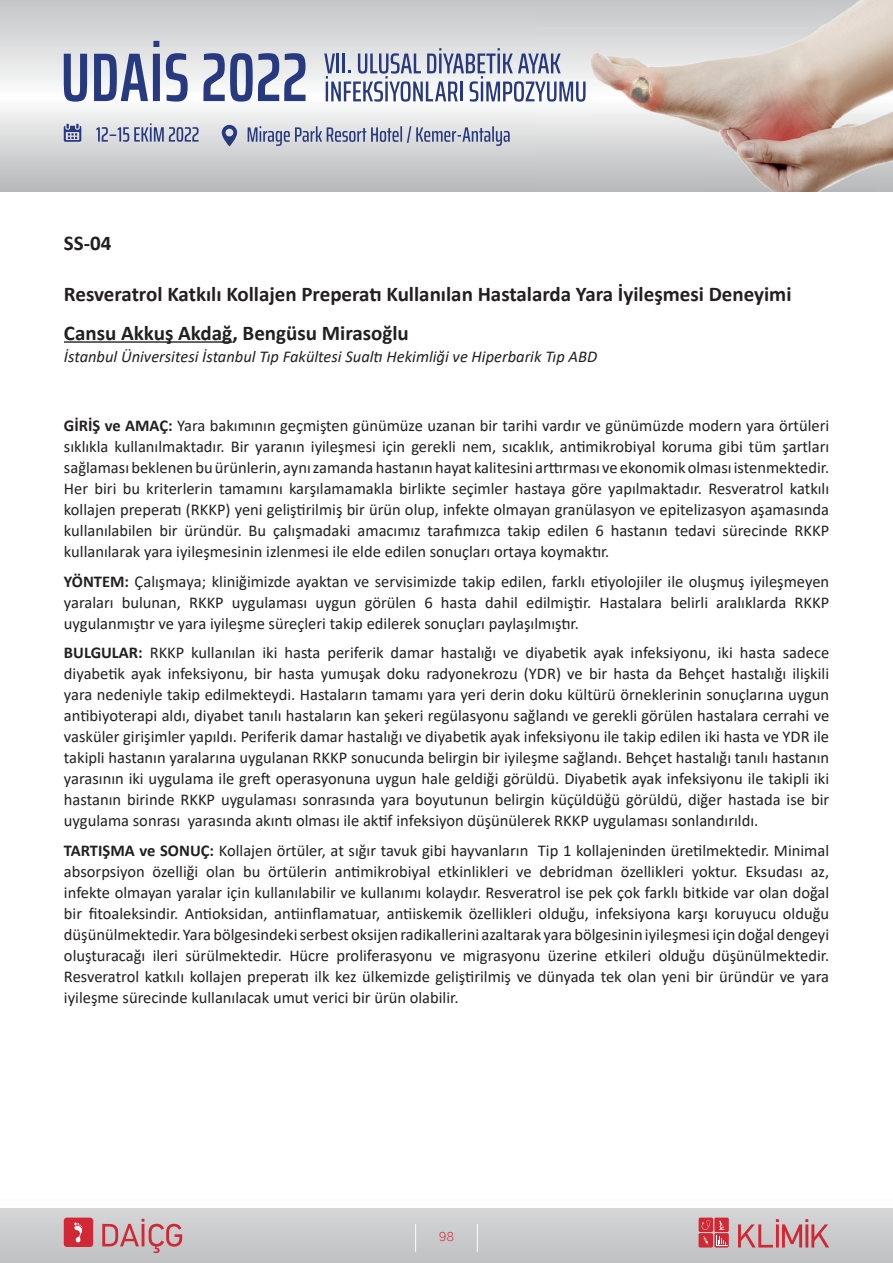
<style>
.page{position:relative;width:893px;height:1263px;background:#fff}
.page>*{position:absolute;margin:0;border:0;box-sizing:border-box;transform-origin:0 0}
.t1{font:700 21px/39px "Calibri";color:#231f20}
.t2{font:16.5px/21px "Calibri";color:#231f20;text-align:justify}
.t3{font:italic 16.5px "Calibri";color:#231f20}
.t4{font:100 13.5px "SF Compact Text";color:#d22637}
.s1{font-weight:700}
</style>
<div class="page">
<div style="left:64px;top:1217px;width:29px;height:30px;background:#d02935;border-radius:3px"></div>
<svg style="left:74px;top:1222px;width:9px;height:21px"></svg>
<svg style="left:102px;top:1219px;width:80px;height:34px;background:#cba2a6"></svg>
<svg style="left:738px;top:1219px;width:91px;height:28px;background:#cc9a9f"></svg>
<div style="left:699px;top:1233px;width:14px;height:14px;background:#d02935;border-radius:2px"></div>
<div style="left:699px;top:1217px;width:14px;height:15px;background:#d02935;border-radius:2px"></div>
<div style="left:714px;top:1217px;width:15px;height:15px;background:#d02935;border-radius:2px"></div>
<svg style="left:701px;top:1220px;width:9px;height:10px"></svg>
<svg style="left:703px;top:1236px;width:6px;height:9px"></svg>
<div style="left:714px;top:1233px;width:15px;height:14px;background:#d02935;border-radius:2px"></div>
<svg style="left:716px;top:1220px;width:11px;height:26px"></svg>
<svg style="left:880px;top:1208px;width:13px;height:12px"></svg>
<img style="left:537px;top:0;width:356px;height:191px">
<svg style="left:96px;top:123px;width:103px;height:19px;background:#adb2c6"></svg>
<svg style="left:64px;top:124px;width:17px;height:18px"></svg>
<svg style="left:248px;top:126px;width:262px;height:20px;background:#afb4c6"></svg>
<svg style="left:222px;top:125px;width:15px;height:21px"></svg>
<svg style="left:64px;top:54px;width:23px;height:48px"></svg>
<svg style="left:94px;top:41px;width:66px;height:60px;background:#929aba"></svg>
<svg style="left:166px;top:53px;width:22px;height:49px"></svg>
<svg style="left:203px;top:53px;width:102px;height:49px"></svg>
<svg style="left:324px;top:48px;width:261px;height:54px"></svg>
<hr style="left:64px;top:341px;width:168px;height:2px;background:#231f20">
<p class="t1" style="left:64px;top:223px;width:49px">SS-04</p>
<p class="t1" style="left:64px;top:274px;width:729px">Resveratrol Katkılı Kollajen Preperatı Kullanılan Hastalarda Yara İyileşmesi Deneyimi<br>Cansu Akkuş Akdağ, Bengüsu Mirasoğlu</p>
<p class="t3" style="left:64px;top:345px;width:535px">İstanbul Üniversitesi İstanbul Tıp Fakültesi Sualtı Hekimliği ve Hiperbarik Tıp ABD</p>
<p class="t2" style="left:64px;top:415px;width:767px"><span class="s1">GİRİŞ ve AMAÇ:</span> Yara bakımının geçmişten günümüze uzanan bir tarihi vardır ve günümüzde modern yara örtüleri sıklıkla kullanılmaktadır. Bir yaranın iyileşmesi için gerekli nem, sıcaklık, antimikrobiyal koruma gibi tüm şartları sağlaması beklenen bu ürünlerin, aynı zamanda hastanın hayat kalitesini arttırması ve ekonomik olması istenmektedir.<br>Her biri bu kriterlerin tamamını karşılamamakla birlikte seçimler hastaya göre yapılmaktadır. Resveratrol katkılı kollajen preperatı (RKKP) yeni geliştirilmiş bir ürün olup, infekte olmayan granülasyon ve epitelizasyon aşamasında kullanılabilen bir üründür. Bu çalışmadaki amacımız tarafımızca takip edilen 6 hastanın tedavi sürecinde RKKP kullanılarak yara iyileşmesinin izlenmesi ile elde edilen sonuçları ortaya koymaktır.</p>
<p class="t2" style="left:64px;top:570px;width:767px"><span class="s1">YÖNTEM:</span> Çalışmaya; kliniğimizde ayaktan ve servisimizde takip edilen, farklı etiyolojiler ile oluşmuş iyileşmeyen yaraları bulunan, RKKP uygulaması uygun görülen 6 hasta dahil edilmiştir. Hastalara belirli aralıklarda RKKP uygulanmıştır ve yara iyileşme süreçleri takip edilerek sonuçları paylaşılmıştır.</p>
<p class="t2" style="left:64px;top:642px;width:767px"><span class="s1">BULGULAR:</span> RKKP kullanılan iki hasta periferik damar hastalığı ve diyabetik ayak infeksiyonu, iki hasta sadece diyabetik ayak infeksiyonu, bir hasta yumuşak doku radyonekrozu (YDR) ve bir hasta da Behçet hastalığı ilişkili yara nedeniyle takip edilmekteydi. Hastaların tamamı yara yeri derin doku kültürü örneklerinin sonuçlarına uygun antibiyoterapi aldı, diyabet tanılı hastaların kan şekeri regülasyonu sağlandı ve gerekli görülen hastalara cerrahi ve vasküler girişimler yapıldı. Periferik damar hastalığı ve diyabetik ayak infeksiyonu ile takip edilen iki hasta ve YDR ile takipli hastanın yaralarına uygulanan RKKP sonucunda belirgin bir iyileşme sağlandı. Behçet hastalığı tanılı hastanın yarasının iki uygulama ile greft operasyonuna uygun hale geldiği görüldü. Diyabetik ayak infeksiyonu ile takipli iki hastanın birinde RKKP uygulaması sonrasında yara boyutunun belirgin küçüldüğü görüldü, diğer hastada ise bir uygulama sonrası yarasında akıntı olması ile aktif infeksiyon düşünülerek RKKP uygulaması sonlandırıldı.</p>
<p class="t2" style="left:64px;top:839px;width:767px"><span class="s1">TARTIŞMA ve SONUÇ:</span> Kollajen örtüler, at sığır tavuk gibi hayvanların Tip 1 kollajeninden üretilmektedir. Minimal absorpsiyon özelliği olan bu örtülerin antimikrobiyal etkinlikleri ve debridman özellikleri yoktur. Eksudası az, infekte olmayan yaralar için kullanılabilir ve kullanımı kolaydır. Resveratrol ise pek çok farklı bitkide var olan doğal bir fitoaleksindir. Antioksidan, antiinflamatuar, antiiskemik özellikleri olduğu, infeksiyona karşı koruyucu olduğu düşünülmektedir. Yara bölgesindeki serbest oksijen radikallerini azaltarak yara bölgesinin iyileşmesi için doğal dengeyi oluşturacağı ileri sürülmektedir. Hücre proliferasyonu ve migrasyonu üzerine etkileri olduğu düşünülmektedir.<br>Resveratrol katkılı kollajen preperatı ilk kez ülkemizde geliştirilmiş ve dünyada tek olan yeni bir üründür ve yara iyileşme sürecinde kullanılacak umut verici bir ürün olabilir.</p>
<p class="t4" style="left:439px;top:1229px;width:17px">98</p>
</div>
